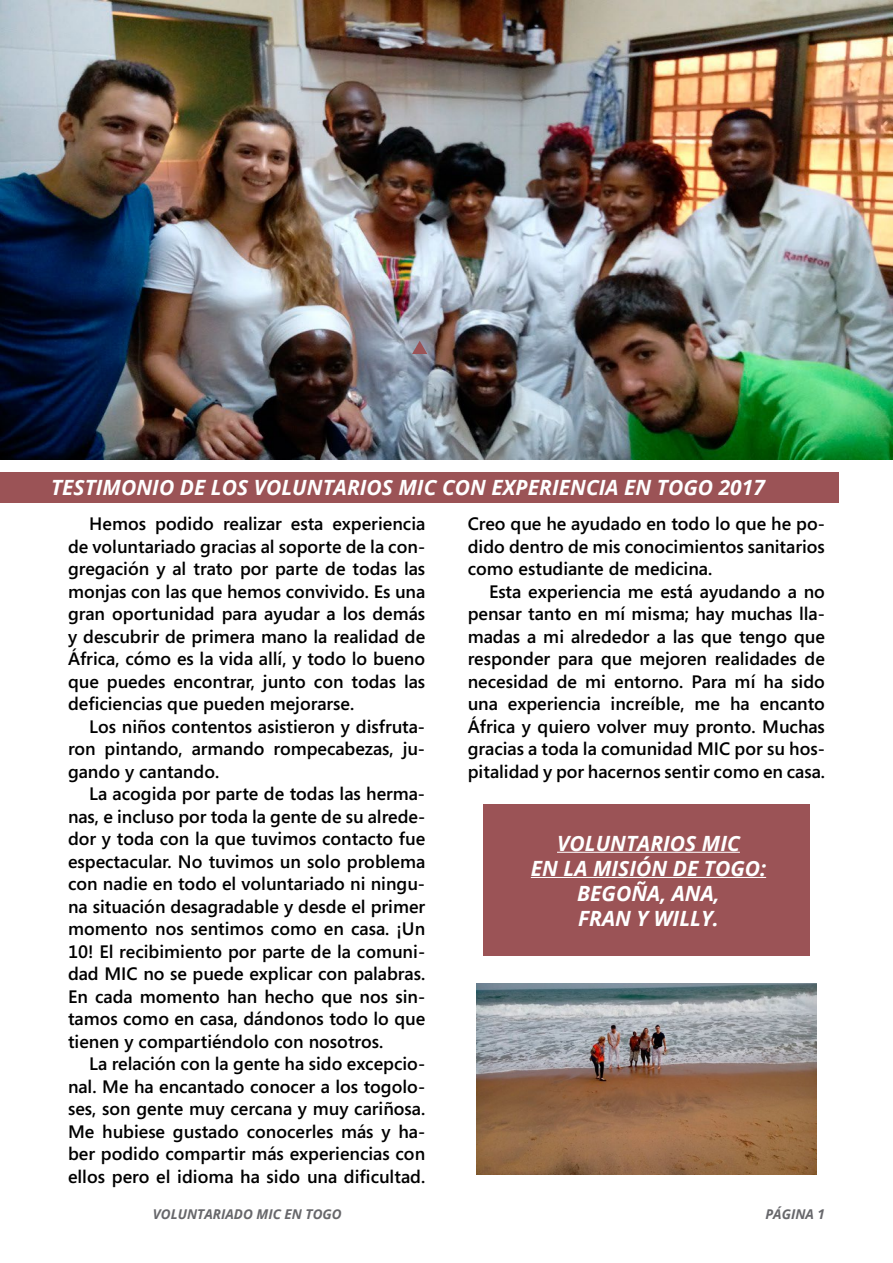
<style>
.page{position:relative;width:893px;height:1263px;background:#fff}
.page>*{position:absolute;margin:0;border:0;box-sizing:border-box;transform-origin:0 0}
.t1{font:italic 700 21px "Open Sans";color:#fff}
.t2{font:600 18px/22.5px "Segoe Media Center";color:#000;text-align:justify}
.t3{font:italic 700 13.5px "Open Sans";color:#67676b}
</style>
<div class="page">
<img style="left:0;top:0;width:893px;height:459px">
<img style="left:476px;top:983px;width:340px;height:191px">
<svg style="left:412px;top:341px;width:15px;height:13px"></svg>
<div style="left:0;top:472px;width:839px;height:30px;background:#9b5356"></div>
<div style="left:483px;top:805px;width:326px;height:151px;background:#9b5356"></div>
<hr style="left:557px;top:852px;width:183px;height:1px;background:#fff">
<hr style="left:531px;top:877px;width:235px;height:1px;background:#fff">
<p class="t1" style="left:51px;top:473px;width:407px">TESTIMONIO DE LOS VOLUNTARIOS MIC CON</p>
<p class="t1" style="left:491px;top:473px;width:49px">EXPERIENCIA</p>
<p class="t1" style="left:624px;top:473px;width:48px">EN TOGO</p>
<p class="t1" style="left:719px;top:473px;width:48px">2017</p>
<p class="t2" style="left:68px;top:513px;width:359px;text-indent:21px">Hemos podido realizar esta experiencia de voluntariado gracias al soporte de la con&shy;gregación y al trato por parte de todas las monjas con las que hemos convivido. Es una gran oportunidad para ayudar a los demás y descubrir de primera mano la realidad de África, cómo es la vida allí, y todo lo bueno que puedes encontrar, junto con todas las deficiencias que pueden mejorarse.</p>
<p class="t2" style="left:68px;top:715px;width:359px;text-indent:21px">Los niños contentos asistieron y disfruta&shy;ron pintando, armando rompecabezas, ju&shy;gando y cantando.</p>
<p class="t2" style="left:68px;top:783px;width:359px;text-indent:21px">La acogida por parte de todas las herma&shy;nas, e incluso por toda la gente de su alrede&shy;dor y toda con la que tuvimos contacto fue espectacular. No tuvimos un solo problema con nadie en todo el voluntariado ni ningu&shy;na situación desagradable y desde el primer momento nos sentimos como en casa. ¡Un 10! El recibimiento por parte de la comuni&shy;dad MIC no se puede explicar con palabras.<br>En cada momento han hecho que nos sin&shy;tamos como en casa, dándonos todo lo que tienen y compartiéndolo con nosotros.</p>
<p class="t2" style="left:68px;top:1053px;width:359px;text-indent:21px">La relación con la gente ha sido excepcio&shy;nal. Me ha encantado conocer a los togolo&shy;ses, son gente muy cercana y muy cariñosa.<br>Me hubiese gustado conocerles más y ha&shy;ber podido compartir más experiencias con ellos pero el idioma ha sido una dificultad.</p>
<p class="t3" style="left:153px;top:1205px;width:190px">VOLUNTARIADO MIC EN TOGO</p>
<p class="t2" style="left:468px;top:513px;width:359px">Creo que he ayudado en todo lo que he po&shy;dido dentro de mis conocimientos sanitarios como estudiante de medicina.</p>
<p class="t2" style="left:468px;top:580px;width:359px;text-indent:21px">Esta experiencia me está ayudando a no pensar tanto en mí misma; hay muchas lla&shy;madas a mi alrededor a las que tengo que responder para que mejoren realidades de necesidad de mi entorno. Para mí ha sido una experiencia increíble, me ha encanto África y quiero volver muy pronto. Muchas gracias a toda la comunidad MIC por su hos&shy;pitalidad y por hacernos sentir como en casa.</p>
<p class="t1" style="left:557px;top:828px;width:26px">VOLUNTARIOS</p>
<p class="t1" style="left:702px;top:828px;width:14px">MIC</p>
<p class="t1" style="left:531px;top:853px;width:74px">ENLAMISI</p>
<p class="t1" style="left:636px;top:853px;width:83px">ÓNDE TOGO</p>
<p class="t1" style="left:760px;top:853px;width:7px">:</p>
<p class="t1" style="left:577px;top:879px;width:28px">BEGO</p>
<p class="t1" style="left:631px;top:879px;width:90px">ÑA, ANA,</p>
<p class="t1" style="left:578px;top:904px;width:26px">FRAN</p>
<p class="t1" style="left:636px;top:904px;width:84px">Y WILL Y.</p>
<p class="t3" style="left:765px;top:1205px;width:25px">PÁGINA</p>
<p class="t3" style="left:817px;top:1205px;width:9px">1</p>
</div>
